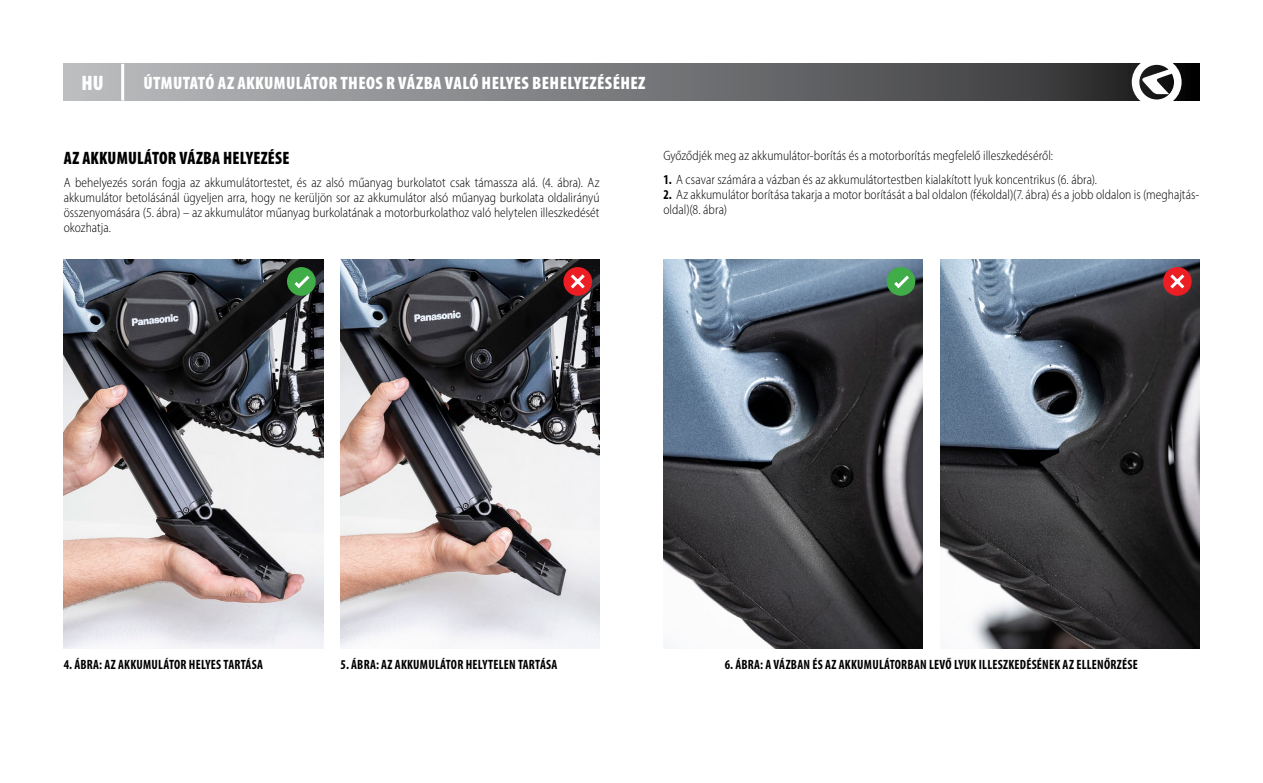
<style>
.page{position:relative;width:1263px;height:783px;background:#fff}
.page>*{position:absolute;margin:0;border:0;box-sizing:border-box;transform-origin:0 0}
.t1{font:900 condensed 21px "Myriad Pro";color:#fff}
.t2{font:900 condensed 18px "Myriad Pro";letter-spacing:.02em;color:#fff}
.t3{font:900 condensed 18px "Myriad Pro";letter-spacing:.01em;color:#000;scale:.95 1}
.t4{font:300 semi-condensed 13.5px/15px "Myriad Pro";letter-spacing:.005em;color:#000;text-align:justify;scale:.95 1}
.t5{font:700 condensed 13.5px "Myriad Pro";letter-spacing:.02em;color:#000;scale:.95 1}
.s1{font-weight:700;font-stretch:condensed}
</style>
<div class="page">
<div style="left:64px;top:64px;width:1135px;height:36px;background:linear-gradient(to right,#bfc2c5,#282729)"></div>
<hr style="left:121px;top:64px;width:3px;height:36px;background:#fff">
<svg style="left:1132px;top:63px;width:49px;height:38px"></svg>
<img style="left:64px;top:259px;width:259px;height:389px">
<img style="left:663px;top:259px;width:260px;height:389px">
<img style="left:341px;top:259px;width:259px;height:389px">
<img style="left:940px;top:259px;width:259px;height:389px">
<div style="left:886px;top:267px;width:29px;height:29px;background:#41ad49;border-radius:50%"></div>
<svg style="left:894px;top:275px;width:15px;height:14px"></svg>
<svg style="left:1163px;top:267px;width:29px;height:29px"></svg>
<svg style="left:1167px;top:271px;width:20px;height:20px"></svg>
<div style="left:287px;top:267px;width:29px;height:29px;background:#41ad49;border-radius:50%"></div>
<svg style="left:294px;top:272px;width:19px;height:17px"></svg>
<svg style="left:563px;top:267px;width:29px;height:29px"></svg>
<svg style="left:567px;top:271px;width:21px;height:20px"></svg>
<h1 class="t1" style="left:81px;top:70px;width:24px">HU</h1>
<h2 class="t2" style="left:143px;top:71px;width:503px">ÚTMUTATÓ AZ AKKUMULÁTOR THEOS R VÁZBA VALÓ HELYES BEHELYEZÉSÉHEZ</h2>
<h2 class="t3" style="left:64px;top:146px;width:239px">AZ AKKUMULÁTOR VÁZBA HELYEZÉSE</h2>
<p class="t4" style="left:64px;top:175px;width:565px">A behelyezés során fogja az akkumulátortestet, és az alsó műanyag burkolatot csak támassza alá. (4. ábra). Az akkumulátor betolásánál ügyeljen arra, hogy ne kerüljön sor az akkumulátor alsó műanyag burkolata oldalirányú összenyomására (5. ábra) – az akkumulátor műanyag burkolatának a motorburkolathoz való helytelen illeszkedését okozhatja.</p>
<p class="t4" style="left:663px;top:148px;width:412px">Győződjék meg az akkumulátor-borítás és a motorborítás megfelelő illeszkedéséről:</p>
<p class="t4" style="left:663px;top:172px;width:458px"><span class="s1">1.</span> A csavar számára a vázban és az akkumulátortestben kialakított lyuk koncentrikus (6. ábra).</p>
<p class="t4" style="left:663px;top:187px;width:565px"><span class="s1">2.</span> Az akkumulátor borítása takarja a motor borítását a bal oldalon (fékoldal)(7. ábra) és a jobb oldalon is (meghajtás&shy;oldal)(8. ábra)</p>
<p class="t5" style="left:64px;top:656px;width:211px">4. ÁBRA: AZ AKKUMULÁTOR HELYES TARTÁSA</p>
<p class="t5" style="left:341px;top:656px;width:230px">5. ÁBRA: AZ AKKUMULÁTOR HELYTELEN TARTÁSA</p>
<p class="t5" style="left:725px;top:656px;width:436px">6. ÁBRA: A VÁZBAN ÉS AZ AKKUMULÁTORBAN LEVŐ LYUK ILLESZKEDÉSÉNEK AZ ELLENŐRZÉSE</p>
</div>
